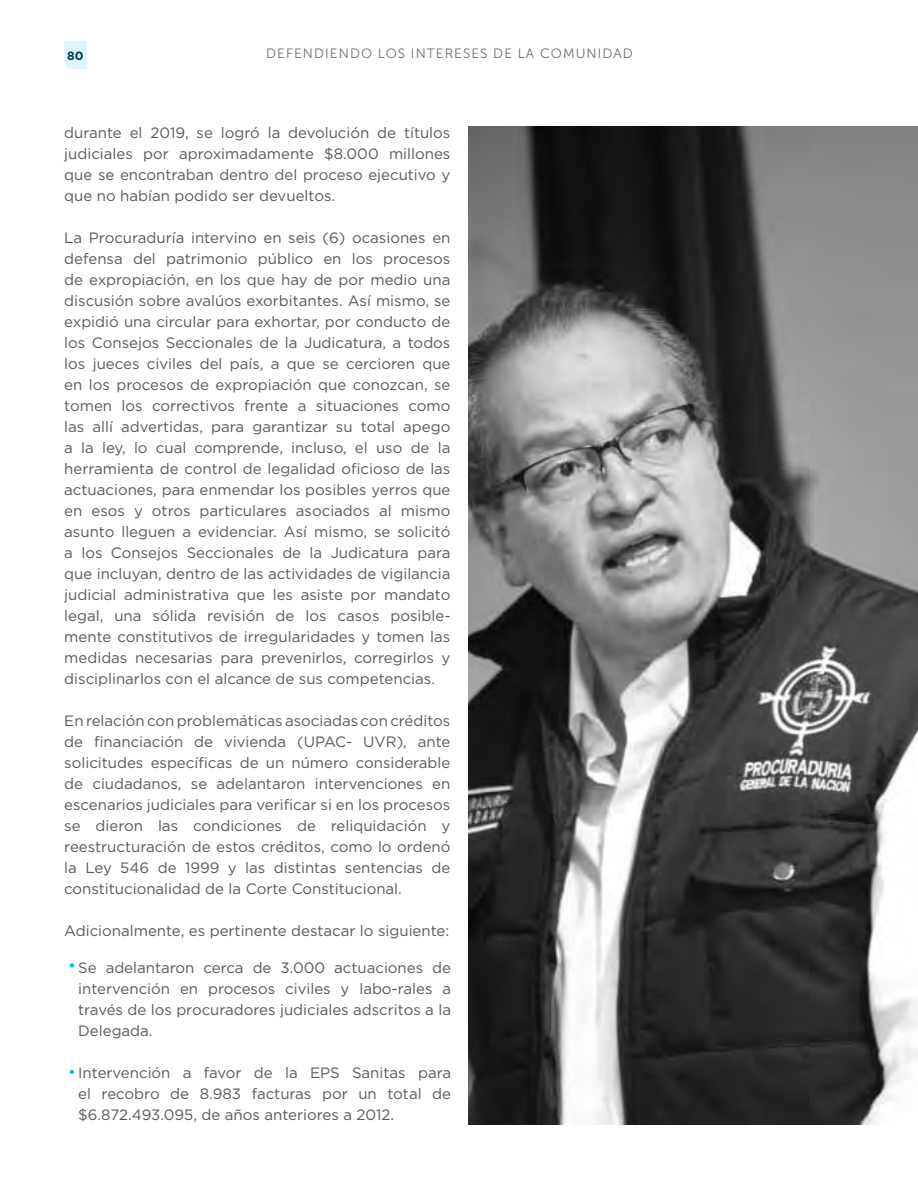
<style>
.page{position:relative;width:918px;height:1188px;background:#fff}
.page>*{position:absolute;margin:0;border:0;box-sizing:border-box;transform-origin:0 0}
.t1{font:15px/21px "Gotham";color:#58595b;text-align:justify}
.t2{font:13.5px "Museo Sans 300";letter-spacing:.08em;color:#6d6e71}
.t3{font:700 12px "Gotham";color:#003d58}
</style>
<div class="page">
<svg style="left:64px;top:41px;width:23px;height:28px"></svg>
<svg style="left:70px;top:963px;width:4px;height:5px"></svg>
<svg style="left:70px;top:1070px;width:4px;height:4px"></svg>
<img style="left:469px;top:126px;width:449px;height:998px">
<p class="t3" style="left:67px;top:48px;width:18px">80</p>
<p class="t2" style="left:266px;top:46px;width:368px">DEFENDIENDO LOS INTERESES DE LA COMUNIDAD</p>
<p class="t1" style="left:64px;top:122px;width:388px">durante el 2019, se logró la devolución de títulos judiciales por aproximadamente $8.000 millones que se encontraban dentro del proceso ejecutivo y que no habían podido ser devueltos.</p>
<p class="t1" style="left:64px;top:227px;width:388px">La Procuraduría intervino en seis (6) ocasiones en defensa del patrimonio público en los procesos de expropiación, en los que hay de por medio una discusión sobre avalúos exorbitantes. Así mismo, se expidió una circular para exhortar, por conducto de los Consejos Seccionales de la Judicatura, a todos los jueces civiles del país, a que se cercioren que en los procesos de expropiación que conozcan, se tomen los correctivos frente a situaciones como las allí advertidas, para garantizar su total apego a la ley, lo cual comprende, incluso, el uso de la herramienta de control de legalidad oficioso de las actuaciones, para enmendar los posibles yerros que en esos y otros particulares asociados al mismo asunto lleguen a evidenciar. Así mismo, se solicitó a los Consejos Seccionales de la Judicatura para que incluyan, dentro de las actividades de vigilancia judicial administrativa que les asiste por mandato legal, una sólida revisión de los casos posible&shy;mente constitutivos de irregularidades y tomen las medidas necesarias para prevenirlos, corregirlos y disciplinarlos con el alcance de sus competencias.</p>
<p class="t1" style="left:64px;top:710px;width:388px">En relación con problemáticas asociadas con créditos de financiación de vivienda (UPAC- UVR), ante solicitudes específicas de un número considerable de ciudadanos, se adelantaron intervenciones en escenarios judiciales para verificar si en los procesos se dieron las condiciones de reliquidación y reestructuración de estos créditos, como lo ordenó la Ley 546 de 1999 y las distintas sentencias de constitucionalidad de la Corte Constitucional.</p>
<p class="t1" style="left:64px;top:920px;width:387px">Adicionalmente, es pertinente destacar lo siguiente:</p>
<p class="t1" style="left:78px;top:957px;width:374px">Se adelantaron cerca de 3.000 actuaciones de intervención en procesos civiles y labo-rales a través de los procuradores judiciales adscritos a la Delegada.</p>
<p class="t1" style="left:78px;top:1062px;width:374px">Intervención a favor de la EPS Sanitas para el recobro de 8.983 facturas por un total de $6.872.493.095, de años anteriores a 2012.</p>
</div>
